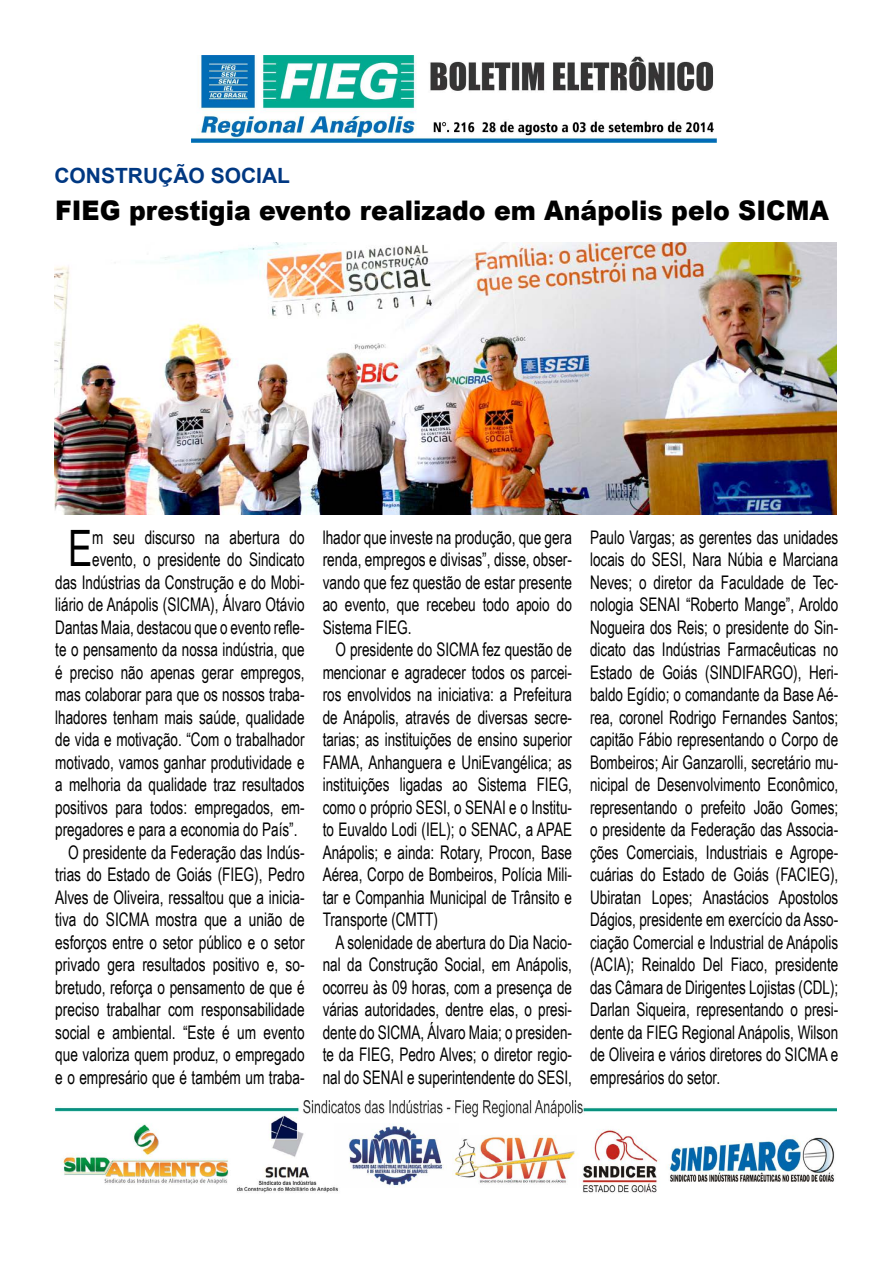
<style>
.page{position:relative;width:893px;height:1263px;background:#fff}
.page>*{position:absolute;margin:0;border:0;box-sizing:border-box;transform-origin:0 0}
.t1{font:50.25px "Arial Narrow";color:#000;scale:.88 1}
.t2{font:27px "Arial MT Black";color:#000;scale:.93 1}
.t3{font:700 21px "Arial";color:#003882}
.t4{font:18.75px/22.5px "Arial Narrow";color:#000;text-align:justify;scale:.88 1}
.t5{font:18.75px/22.5px "Arial Narrow";color:#000;text-align:justify;scale:.89 1}
</style>
<div class="page">
<img style="left:191px;top:55px;width:526px;height:88px">
<img style="left:55px;top:1100px;width:782px;height:93px">
<img style="left:54px;top:242px;width:783px;height:272px">
<p class="t3" style="left:54px;top:161px;width:237px">CONSTRUÇÃO SOCIAL</p>
<h2 class="t2" style="left:55px;top:193px;width:833px">FIEG prestigia evento realizado em Anápolis pelo SICMA</h2>
<h1 class="t1" style="left:68px;top:511px;width:29px">E</h1>
<p class="t4" style="left:92px;top:525px;width:243px">m seu discurso na abertura do</p>
<p class="t4" style="left:92px;top:547px;width:243px">evento, o presidente do Sindicato</p>
<p class="t4" style="left:55px;top:570px;width:285px">das Indústrias da Construção e do Mobi-</p>
<p class="t4" style="left:55px;top:592px;width:285px">liário de Anápolis (SICMA), Álvaro Otávio</p>
<p class="t4" style="left:55px;top:615px;width:285px">Dantas Maia, destacou que o evento refle-</p>
<p class="t4" style="left:55px;top:637px;width:285px">te o pensamento da nossa indústria, que</p>
<p class="t4" style="left:55px;top:660px;width:285px">é preciso não apenas gerar empregos,</p>
<p class="t4" style="left:55px;top:682px;width:285px">mas colaborar para que os nossos traba-</p>
<p class="t4" style="left:55px;top:705px;width:285px">lhadores tenham mais saúde, qualidade</p>
<p class="t4" style="left:55px;top:727px;width:285px">de vida e motivação. “Com o trabalhador</p>
<p class="t4" style="left:55px;top:750px;width:285px">motivado, vamos ganhar produtividade e</p>
<p class="t4" style="left:55px;top:772px;width:285px">a melhoria da qualidade traz resultados</p>
<p class="t4" style="left:55px;top:795px;width:285px">positivos para todos: empregados, em-</p>
<p class="t4" style="left:55px;top:817px;width:277px">pregadores e para a economia do País”.</p>
<p class="t5" style="left:68px;top:840px;width:267px">O presidente da Federação das Indús-</p>
<p class="t5" style="left:55px;top:862px;width:282px">trias do Estado de Goiás (FIEG), Pedro</p>
<p class="t5" style="left:55px;top:885px;width:282px">Alves de Oliveira, ressaltou que a inicia-</p>
<p class="t5" style="left:55px;top:907px;width:282px">tiva do SICMA mostra que a união de</p>
<p class="t5" style="left:55px;top:930px;width:282px">esforços entre o setor público e o setor</p>
<p class="t5" style="left:55px;top:952px;width:282px">privado gera resultados positivo e, so-</p>
<p class="t5" style="left:55px;top:975px;width:282px">bretudo, reforça o pensamento de que é</p>
<p class="t5" style="left:55px;top:997px;width:282px">preciso trabalhar com responsabilidade</p>
<p class="t5" style="left:55px;top:1020px;width:282px">social e ambiental. “Este é um evento</p>
<p class="t5" style="left:55px;top:1042px;width:282px">que valoriza quem produz, o empregado</p>
<p class="t5" style="left:55px;top:1065px;width:282px">e o empresário que é também um traba-</p>
<p class="t5" style="left:323px;top:525px;width:282px">lhador que investe na produção, que gera renda, empregos e divisas”, disse, obser&shy;vando que fez questão de estar presente ao evento, que recebeu todo apoio do Sistema FIEG.</p>
<p class="t4" style="left:323px;top:637px;width:285px;text-indent:13px">O presidente do SICMA fez questão de mencionar e agradecer todos os parcei&shy;ros envolvidos na iniciativa: a Prefeitura de Anápolis, através de diversas secre&shy;tarias; as instituições de ensino superior FAMA, Anhanguera e UniEvangélica; as instituições ligadas ao Sistema FIEG, como o próprio SESI, o SENAI e o Institu&shy;to Euvaldo Lodi (IEL); o SENAC, a APAE Anápolis; e ainda: Rotary, Procon, Base Aérea, Corpo de Bombeiros, Polícia Mili&shy;tar e Companhia Municipal de Trânsito e Transporte (CMTT)</p>
<p class="t4" style="left:323px;top:930px;width:285px;text-indent:13px">A solenidade de abertura do Dia Nacio&shy;nal da Construção Social, em Anápolis, ocorreu às 09 horas, com a presença de várias autoridades, dentre elas, o presi&shy;dente do SICMA, Álvaro Maia; o presiden&shy;te da FIEG, Pedro Alves; o diretor regio&shy;nal do SENAI e superintendente do SESI,</p>
<p class="t4" style="left:590px;top:525px;width:284px">Paulo Vargas; as gerentes das unidades locais do SESI, Nara Núbia e Marciana Neves; o diretor da Faculdade de Tec&shy;nologia SENAI “Roberto Mange”, Aroldo Nogueira dos Reis; o presidente do Sin&shy;dicato das Indústrias Farmacêuticas no Estado de Goiás (SINDIFARGO), Heri&shy;baldo Egídio; o comandante da Base Aé&shy;rea, coronel Rodrigo Fernandes Santos; capitão Fábio representando o Corpo de Bombeiros; Air Ganzarolli, secretário mu&shy;nicipal de Desenvolvimento Econômico, representando o prefeito João Gomes; o presidente da Federação das Associa&shy;ções Comerciais, Industriais e Agrope&shy;cuárias do Estado de Goiás (FACIEG), Ubiratan Lopes; Anastácios Apostolos Dágios, presidente em exercício da Asso&shy;ciação Comercial e Industrial de Anápolis (ACIA); Reinaldo Del Fiaco, presidente das Câmara de Dirigentes Lojistas (CDL); Darlan Siqueira, representando o presi&shy;dente da FIEG Regional Anápolis, Wilson de Oliveira e vários diretores do SICMA e empresários do setor.</p>
</div>
